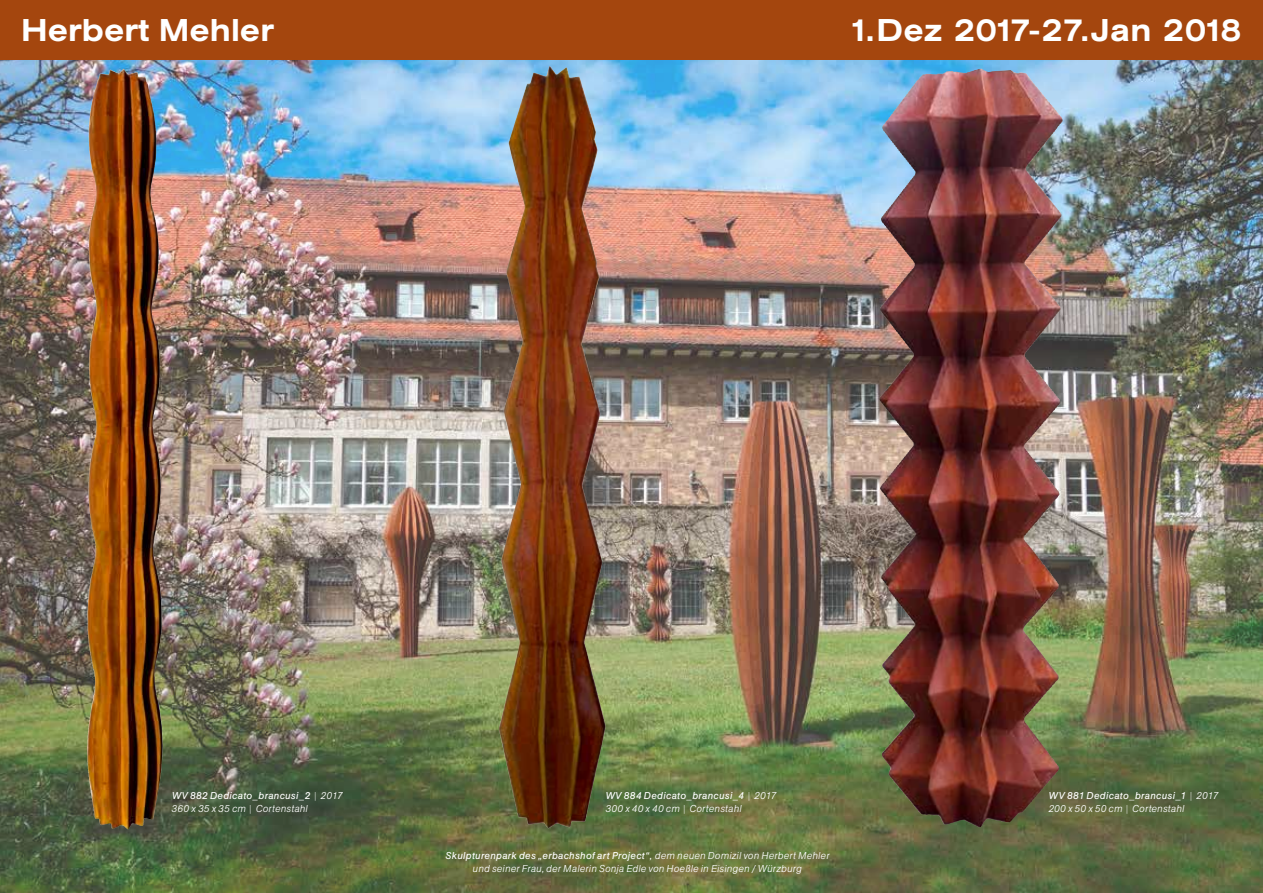
<style>
.page{position:relative;width:1263px;height:893px;background:#fff}
.page>*{position:absolute;margin:0;border:0;box-sizing:border-box;transform-origin:0 0}
.t1{font:33px "AG Buch Mdm Ext";color:#fff}
.t2{font:10.5px "AG Buch Itl";letter-spacing:.025em;color:#fff}
.t3{font:10.5px "AG Buch Lgt Itl";letter-spacing:.02em;color:#fff}
.s1{font-family:"AG Buch Lgt"}
.s2{font-family:"AG Buch Lgt Itl"}
</style>
<div class="page">
<img style="left:0;top:60px;width:1263px;height:833px">
<img style="left:88px;top:69px;width:35px;height:211px">
<img style="left:518px;top:66px;width:31px;height:47px">
<img style="left:882px;top:70px;width:94px;height:79px">
<div style="left:0;top:0;width:1263px;height:60px;background:#a4460e"></div>
<h1 class="t1" style="left:21px;top:8px;width:254px">Herbert Mehler</h1>
<h1 class="t1" style="left:852px;top:8px;width:391px">1.Dez 2017-27.Jan 2018</h1>
<p class="t2" style="left:172px;top:788px;width:172px">WV 882 Dedicato_brancusi_2 <span class="s1">|</span> <span class="s2">2017</span></p>
<p class="t3" style="left:171px;top:801px;width:138px">360 x 35 x 35 cm <span class="s1">|</span> Cortenstahl</p>
<p class="t2" style="left:606px;top:788px;width:172px">WV 884 Dedicato_brancusi_4 <span class="s1">|</span> <span class="s2">2017</span></p>
<p class="t3" style="left:605px;top:801px;width:138px">300 x 40 x 40 cm <span class="s1">|</span> Cortenstahl</p>
<p class="t2" style="left:446px;top:849px;width:385px">Skulpturenpark des „erbachshof art Project“, <span class="s2">dem neuen Domizil von Herbert Mehler</span></p>
<p class="t3" style="left:472px;top:861px;width:331px">und seiner Frau, der Malerin Sonja Edle von Hoeßle in Eisingen / Würzburg</p>
<p class="t2" style="left:1049px;top:788px;width:171px">WV 881 Dedicato_brancusi_1 <span class="s1">|</span> <span class="s2">2017</span></p>
<p class="t3" style="left:1048px;top:801px;width:137px">200 x 50 x 50 cm <span class="s1">|</span> Cortenstahl</p>
</div>
